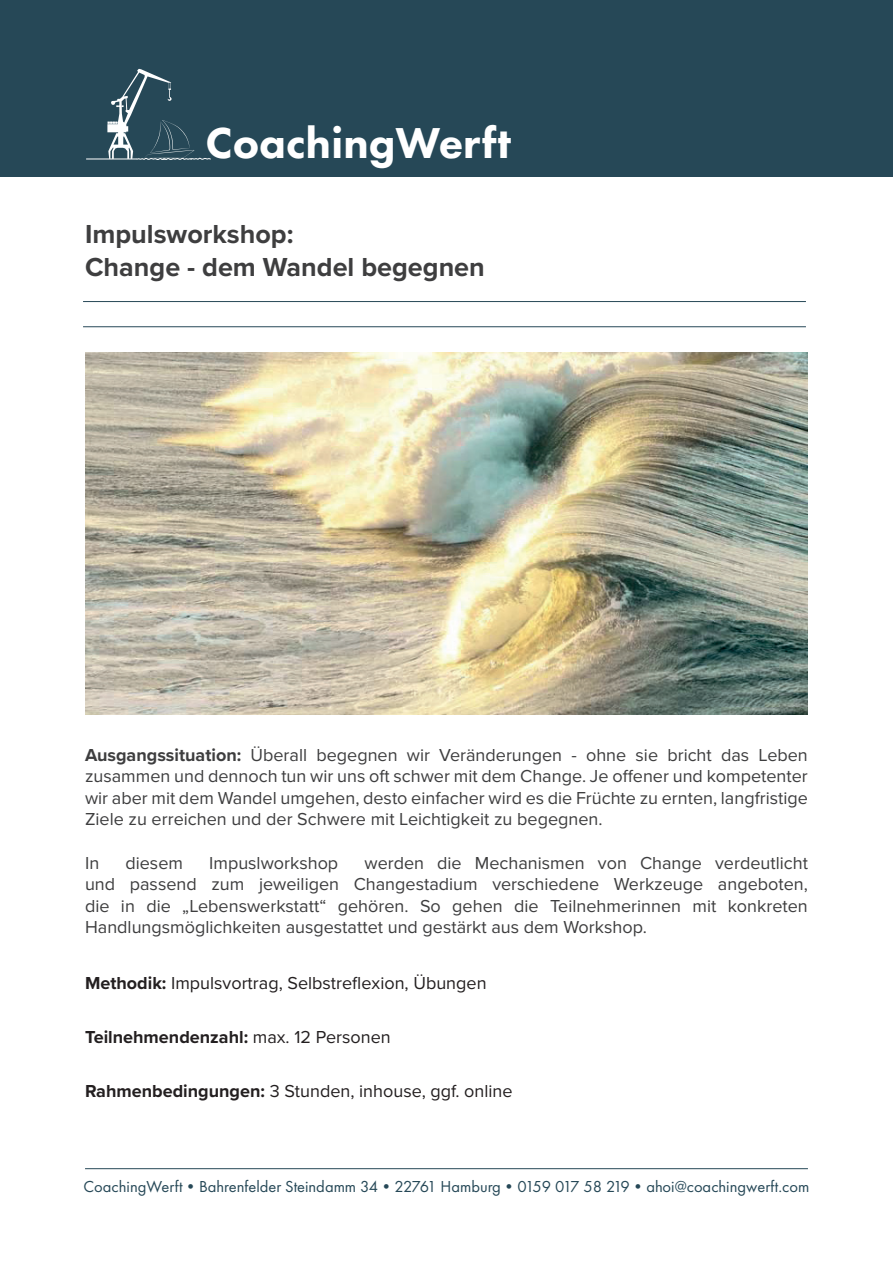
<style>
.page{position:relative;width:893px;height:1263px;background:#fff}
.page>*{position:absolute;margin:0;border:0;box-sizing:border-box;transform-origin:0 0}
.t1{font:800 44.85px "Futura PT";color:#fff}
.t2{font:700 27px/32.4px "Proxima Nova";color:#3e3e3f}
.t3{font:18px/21.6px "Proxima Nova";color:#3e3e3f;text-align:justify}
.t4{font:18px "Proxima Nova";color:#231f20}
.t5{font:700 18px "Proxima Nova";color:#231f20}
.t6{font:16.5px "Futura PT";color:#264857}
.s1{font-weight:700}
.s2{font-weight:400}
</style>
<div class="page">
<hr style="left:85px;top:1168px;width:723px;height:1px;background:#264857">
<div style="left:0;top:0;width:893px;height:177px;background:#264857"></div>
<hr style="left:83px;top:301px;width:723px;height:1px;background:#264857">
<hr style="left:83px;top:326px;width:723px;height:1px;background:#264857">
<img style="left:85px;top:353px;width:723px;height:361px">
<hr style="left:86px;top:159px;width:51px;height:1px;background:#fff">
<svg style="left:107px;top:69px;width:104px;height:91px"></svg>
<h1 class="t1" style="left:206px;top:115px;width:307px">CoachingWerft</h1>
<h2 class="t2" style="left:85px;top:217px;width:401px">Impulsworkshop:<br>Change - dem Wandel begegnen</h2>
<p class="t3" style="left:85px;top:744px;width:724px"><span class="s1">Ausgangssituation:</span> Überall begegnen wir Veränderungen - ohne sie bricht das Leben zusammen und dennoch tun wir uns oft schwer mit dem Change. Je offener und kompetenter wir aber mit dem Wandel umgehen, desto einfacher wird es die Früchte zu ernten, langfristige Ziele zu erreichen und der Schwere mit Leichtigkeit zu begegnen.</p>
<p class="t3" style="left:85px;top:852px;width:16px">In</p>
<p class="t3" style="left:125px;top:852px;width:59px">diesem</p>
<p class="t3" style="left:209px;top:852px;width:131px">Impuslworkshop</p>
<p class="t3" style="left:85px;top:852px;width:724px;text-indent:279px">werden die Mechanismen von Change verdeutlicht und passend zum jeweiligen Changestadium verschiedene Werkzeuge angeboten, die in die „Lebenswerkstatt“ gehören. So gehen die Teilnehmerinnen mit konkreten Handlungsmöglichkeiten ausgestattet und gestärkt aus dem Workshop.</p>
<p class="t4" style="left:85px;top:973px;width:403px"><span class="s1">Methodik:</span> Impulsvortrag, Selbstreflexion, Übungen</p>
<p class="t5" style="left:85px;top:1024px;width:307px">Teilnehmendenzahl: <span class="s2">max. 12 Personen</span></p>
<p class="t4" style="left:85px;top:1081px;width:429px"><span class="s1">Rahmenbedingungen:</span> 3 Stunden, inhouse, ggf. online</p>
<p class="t6" style="left:84px;top:1177px;width:727px">CoachingWerft•Bahrenfelder Steindamm 34•22761 Hamburg•0159 017 58 219•ahoi@coachingwerft.com</p>
</div>
